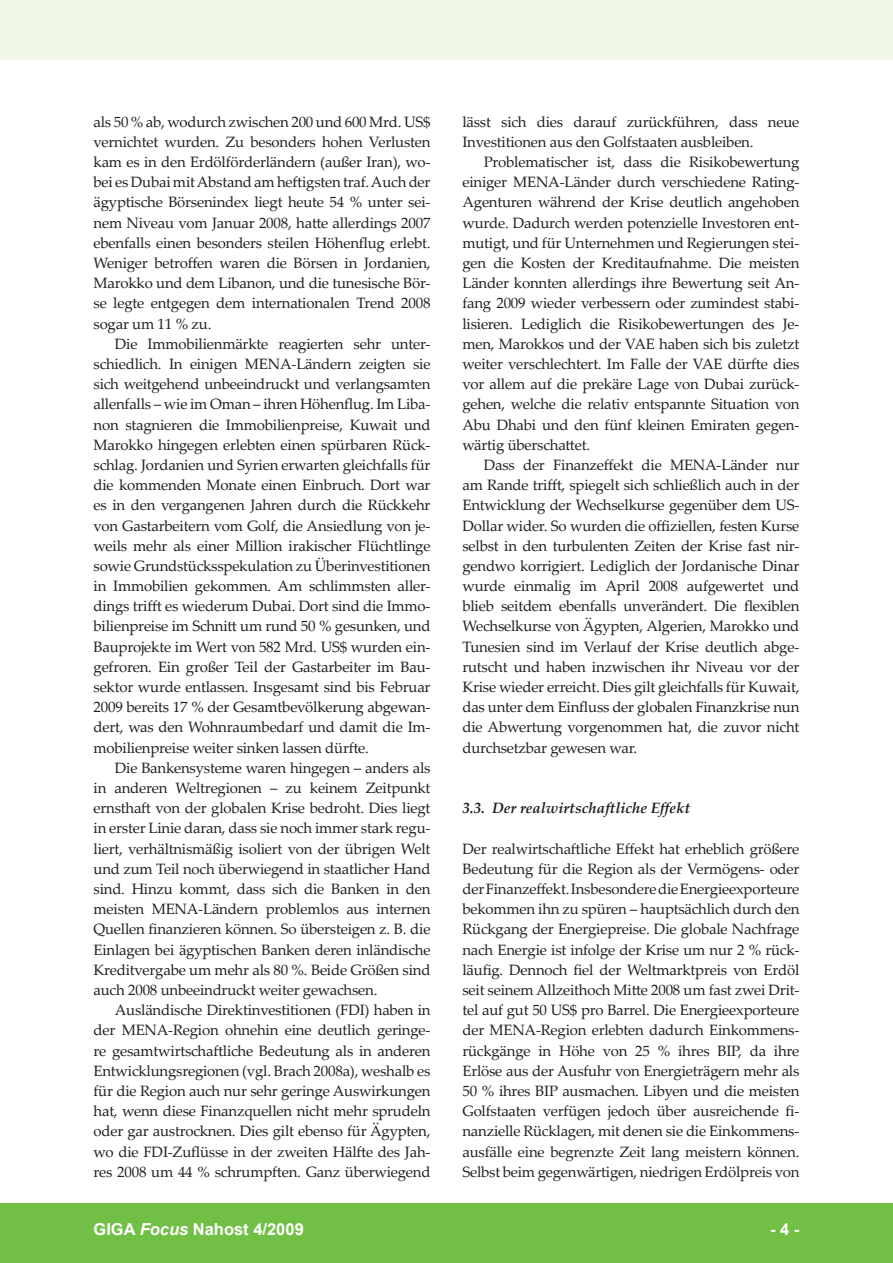
<style>
.page{position:relative;width:893px;height:1263px;background:#fff}
.page>*{position:absolute;margin:0;border:0;box-sizing:border-box;transform-origin:0 0}
.t1{font:700 16.5px "Arial";color:#fff}
.foc__text_fliesstext{font:15px/20.2px "Palatino Linotype";letter-spacing:-.015em;color:#231f20;text-align:justify}
.foc__text_1__absatz{font:15px/20.2px "Palatino Linotype";letter-spacing:-.015em;color:#231f20;text-align:justify}
.foc__text_ueberschri{font:italic 700 15px "Palatino Linotype";color:#231f20}
.s1{font-style:italic}
</style>
<div class="page">
<div style="left:0;top:1203px;width:893px;height:60px;background:#71bf44"></div>
<div style="left:0;top:0;width:893px;height:60px;background:#eff6e8"></div>
<p class="foc__text_fliesstext" style="left:94px;top:111px;width:339px">als 50 % ab, wodurch zwischen 200 und 600 Mrd. US$ vernichtet wurden. Zu besonders hohen Verlusten kam es in den Erdölförderländern (außer Iran), wo&shy;bei es Dubai mit Abstand am heftigsten traf. Auch der ägyptische Börsenindex liegt heute 54 % unter sei&shy;nem Niveau vom Januar 2008, hatte allerdings 2007 ebenfalls einen besonders steilen Höhenflug erlebt.<br>Weniger betroffen waren die Börsen in Jordanien, Marokko und dem Libanon, und die tunesische Bör&shy;se legte entgegen dem internationalen Trend 2008 sogar um 11 % zu.</p>
<p class="foc__text_fliesstext" style="left:94px;top:333px;width:338px;text-indent:21px">Die Immobilienmärkte reagierten sehr unter&shy;schiedlich. In einigen MENA-Ländern zeigten sie sich weitgehend unbeeindruckt und verlangsamten allenfalls – wie im Oman – ihren Höhenflug. Im Liba&shy;non stagnieren die Immobilienpreise, Kuwait und Marokko hingegen erlebten einen spürbaren Rück&shy;schlag. Jordanien und Syrien erwarten gleichfalls für die kommenden Monate einen Einbruch. Dort war es in den vergangenen Jahren durch die Rückkehr von Gastarbeitern vom Golf, die Ansied-lung von je&shy;weils mehr als einer Million irakischer Flüchtlinge sowie Grundstücksspekulation zu Überinvestitionen in Immobilien gekommen. Am schlimmsten aller&shy;dings trifft es wiederum Dubai. Dort sind die Immo&shy;bilienpreise im Schnitt um rund 50 % gesunken, und Bauprojekte im Wert von 582 Mrd. US$ wurden ein&shy;gefroren. Ein großer Teil der Gastarbeiter im Bau&shy;sektor wurde entlassen. Insgesamt sind bis Februar 2009 bereits 17 % der Gesamtbevölkerung abgewan&shy;dert, was den Wohn-raumbedarf und damit die Im&shy;mobilienpreise weiter sinken lassen dürfte.</p>
<p class="foc__text_fliesstext" style="left:94px;top:757px;width:338px;text-indent:21px">Die Bankensysteme waren hingegen – anders als in anderen Weltregionen – zu keinem Zeitpunkt ernsthaft von der globalen Krise bedroht. Dies liegt in erster Linie daran, dass sie noch immer stark regu&shy;liert, verhältnismäßig isoliert von der übrigen Welt und zum Teil noch überwiegend in staatlicher Hand sind. Hinzu kommt, dass sich die Banken in den meisten MENA-Ländern problemlos aus internen Quellen finanzieren können. So übersteigen z. B. die Einlagen bei ägyptischen Banken deren inländische Kreditvergabe um mehr als 80 %. Beide Größen sind auch 2008 unbeeindruckt weiter gewachsen.</p>
<p class="foc__text_fliesstext" style="left:94px;top:999px;width:338px;text-indent:21px">Ausländische Direktinvestitionen (FDI) haben in der MENA-Region ohnehin eine deutlich geringe&shy;re gesamtwirtschaftliche Bedeutung als in anderen Entwicklungsregionen (vgl. Brach 2008a), weshalb es für die Region auch nur sehr geringe Auswirkungen hat, wenn diese Finanzquellen nicht mehr sprudeln oder gar austrocknen. Dies gilt ebenso für Ägypten, wo die FDI-Zuflüsse in der zweiten Hälfte des Jah&shy;res 2008 um 44 % schrumpften. Ganz überwiegend</p>
<p class="foc__text_fliesstext" style="left:462px;top:111px;width:338px">lässt sich dies darauf zurückführen, dass neue<br>Investitionen aus den Golfstaaten ausbleiben.</p>
<p class="foc__text_fliesstext" style="left:462px;top:151px;width:339px;text-indent:21px">Problematischer ist, dass die Risikobewertung einiger MENA-Länder durch verschiedene Rating-Agenturen während der Krise deutlich angehoben wurde. Dadurch werden potenzielle Investoren ent&shy;mutigt, und für Unternehmen und Regierungen stei&shy;gen die Kosten der Kreditaufnahme. Die meisten Länder konnten allerdings ihre Bewertung seit An&shy;fang 2009 wieder verbessern oder zumindest stabi&shy;lisieren. Lediglich die Risikobewertungen des Je&shy;men, Marokkos und der VAE haben sich bis zuletzt weiter verschlechtert. Im Falle der VAE dürfte dies vor allem auf die prekäre Lage von Dubai zurück&shy;gehen, welche die relativ entspannte Situation von Abu Dhabi und den fünf kleinen Emiraten gegen&shy;wärtig überschattet.</p>
<p class="foc__text_fliesstext" style="left:462px;top:454px;width:338px;text-indent:21px">Dass der Finanzeffekt die MENA-Länder nur am Rande trifft, spiegelt sich schließlich auch in der Entwicklung der Wechselkurse gegenüber dem US-Dollar wider. So wurden die offiziellen, festen Kurse selbst in den turbulenten Zeiten der Krise fast nir&shy;gendwo korrigiert. Lediglich der Jordanische Dinar wurde einmalig im April 2008 aufgewertet und blieb seitdem ebenfalls unverändert. Die flexiblen Wechselkurse von Ägypten, Algerien, Marokko und Tunesien sind im Verlauf der Krise deutlich abge&shy;rutscht und haben inzwischen ihr Niveau vor der Krise wieder erreicht. Dies gilt gleichfalls für Kuwait, das unter dem Einfluss der globalen Finanzkrise nun die Abwertung vorgenommen hat, die zuvor nicht durchsetzbar gewesen war.</p>
<p class="foc__text_ueberschri" style="left:462px;top:797px;width:229px">3.3. Der realwirtschaftliche Effekt</p>
<p class="foc__text_1__absatz" style="left:462px;top:838px;width:339px">Der realwirtschaftliche Effekt hat erheblich größere Bedeutung für die Region als der Vermögens- oder der Finanzeffekt. Insbesondere die Energieexporteure bekommen ihn zu spüren – hauptsächlich durch den Rückgang der Energiepreise. Die globale Nachfrage nach Energie ist infolge der Krise um nur 2 % rück&shy;läufig. Dennoch fiel der Weltmarktpreis von Erdöl seit seinem Allzeithoch Mitte 2008 um fast zwei Drit&shy;tel auf gut 50 US$ pro Barrel. Die Energieexporteure der MENA-Region erlebten dadurch Einkommens&shy;rückgänge in Höhe von 25 % ihres BIP, da ihre Erlöse aus der Ausfuhr von Energieträgern mehr als 50 % ihres BIP ausmachen. Libyen und die meisten Golfstaaten verfügen jedoch über ausreichende fi&shy;nanzielle Rücklagen, mit denen sie die Einkommens&shy;ausfälle eine begrenzte Zeit lang meistern können.<br>Selbst beim gegenwärtigen, niedrigen Erdölpreis von</p>
<p class="t1" style="left:94px;top:1218px;width:212px">GIGA <span class="s1">Focus</span> Nahost 4/2009</p>
<p class="t1" style="left:770px;top:1218px;width:31px">- -</p>
</div>
